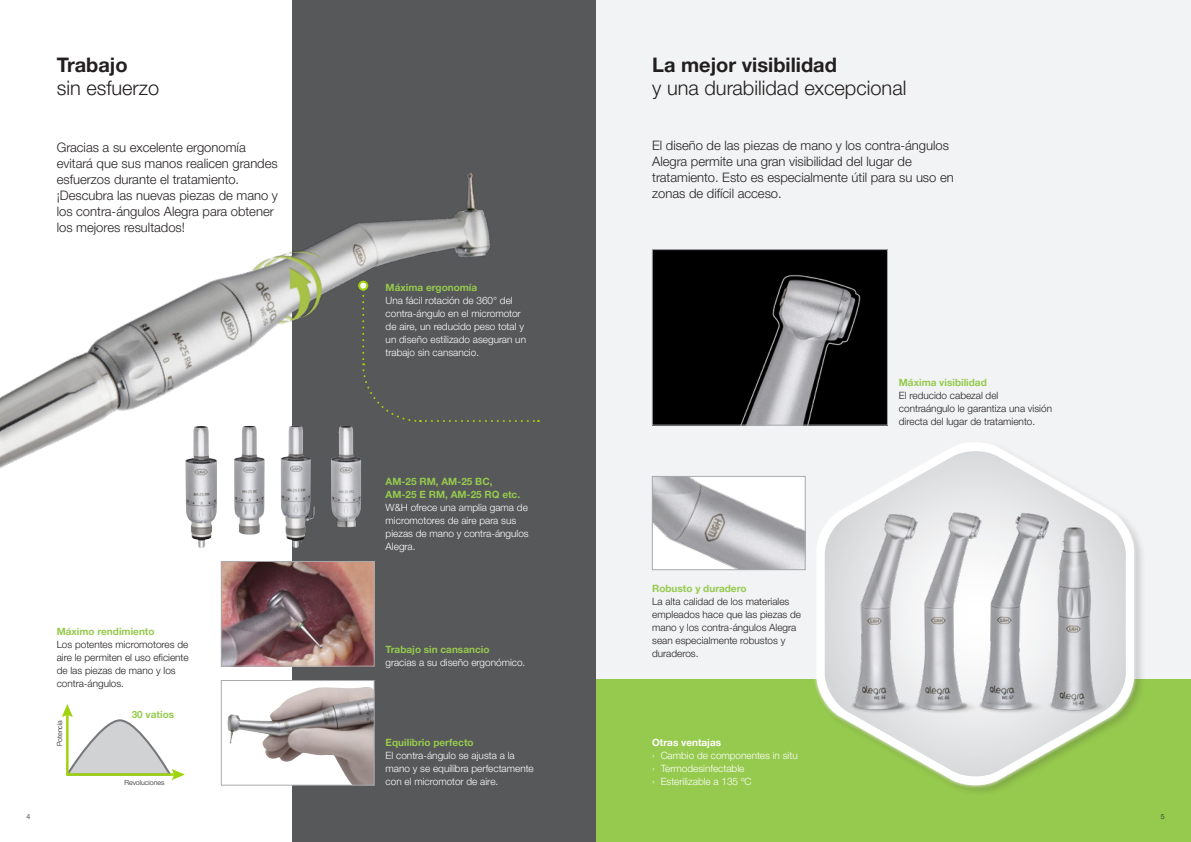
<style>
.page{position:relative;width:1191px;height:842px;background:#fff}
.page>*{position:absolute;margin:0;border:0;box-sizing:border-box;transform-origin:0 0}
.t1{font:20px "Helvetica Neue World 45 Lt";color:#231f20}
.t2{font:700 20px "Helvetica Neue World 75";color:#231f20}
.t3{font:13px/16px "Helvetica Neue World 45 Lt";color:#231f20}
.t4{font:10px/13px "Helvetica Neue World 45 Lt";color:#fff}
.t5{font:10px/13px "Helvetica Neue World 45 Lt";color:#231f20}
.t6{font:700 10px/13px "Helvetica Neue World 75";color:#96ca4e}
.t7{font:700 10px "Helvetica Neue World 75";color:#fff}
.t8{font:7px "Helvetica Neue World 45 Lt";color:#231f20}
</style>
<div class="page">
<div style="left:595px;top:0;width:596px;height:842px;background:#f2f3f4"></div>
<div style="left:595px;top:679px;width:596px;height:163px;background:#96ca4e"></div>
<div style="left:292px;top:0;width:303px;height:842px;background:#57585a"></div>
<svg style="left:62px;top:704px;width:123px;height:76px"></svg>
<img style="left:0;top:173px;width:540px;height:492px">
<div style="left:221px;top:680px;width:153px;height:105px;background:#fff"></div>
<img style="left:227px;top:687px;width:145px;height:96px">
<div style="left:221px;top:680px;width:153px;height:105px;border:1px solid #a8a9ad"></div>
<img style="left:223px;top:563px;width:149px;height:101px">
<div style="left:221px;top:561px;width:153px;height:105px;border:1px solid #a8a9ad"></div>
<img style="left:185px;top:426px;width:32px;height:122px">
<img style="left:234px;top:426px;width:31px;height:109px">
<img style="left:281px;top:426px;width:25px;height:122px">
<img style="left:331px;top:426px;width:30px;height:117px">
<div style="left:814px;top:440px;width:331px;height:357px;background:#231f20;opacity:.2"></div>
<div style="left:812px;top:439px;width:325px;height:350px;background:#fff;opacity:.75"></div>
<svg style="left:816px;top:440px;width:318px;height:347px"></svg>
<svg style="left:824px;top:451px;width:301px;height:327px"></svg>
<img style="left:654px;top:251px;width:231px;height:172px">
<div style="left:652px;top:249px;width:235px;height:176px;border:1px solid #a8a9ad"></div>
<img style="left:654px;top:478px;width:149px;height:90px">
<div style="left:652px;top:476px;width:153px;height:94px;border:1px solid #a8a9ad"></div>
<img style="left:834px;top:500px;width:93px;height:221px">
<img style="left:955px;top:500px;width:68px;height:221px">
<img style="left:894px;top:501px;width:93px;height:220px">
<img style="left:1023px;top:500px;width:92px;height:221px">
<div style="left:359px;top:281px;width:8px;height:9px;background:#fff;border-radius:50%"></div>
<svg style="left:361px;top:289px;width:178px;height:134px"></svg>
<div style="left:358px;top:281px;width:10px;height:10px;border:2px solid #a2d40a;border-radius:50%"></div>
<h1 class="t2" style="left:57px;top:53px;width:72px">Trabajo</h1>
<h1 class="t1" style="left:57px;top:76px;width:104px">sin esfuerzo</h1>
<h2 class="t3" style="left:57px;top:139px;width:223px">Gracias a su excelente ergonomía evitará que sus manos realicen grandes esfuerzos durante el tratamiento. ¡Descubra las nuevas piezas de mano y los contra-ángulos Alegra para obtener los mejores resultados!</h2>
<p class="t6" style="left:57px;top:625px;width:99px">Máximo rendimiento</p>
<p class="t5" style="left:57px;top:638px;width:133px">Los potentes micromotores de aire le permiten el uso eficiente de las piezas de mano y los contra-ángulos.</p>
<p class="t8" style="left:56px;top:746px;width:28px;rotate:-90deg">Potencia</p>
<p class="t6" style="left:132px;top:708px;width:44px">30 vatios</p>
<p class="t8" style="left:124px;top:778px;width:42px">Revoluciones</p>
<p class="t6" style="left:386px;top:281px;width:93px">Máxima ergonomía</p>
<p class="t4" style="left:386px;top:294px;width:142px">Una fácil rotación de 360° del contra-ángulo en el micromotor de aire, un reducido peso total y un diseño estilizado aseguran un trabajo sin cansancio.</p>
<p class="t6" style="left:386px;top:475px;width:136px">AM-25 RM, AM-25 BC,<br>AM-25 E RM, AM-25 RQ etc.</p>
<p class="t4" style="left:386px;top:501px;width:145px">W&amp;H ofrece una amplia gama de micromotores de aire para sus piezas de mano y contra-ángulos<br>Alegra.</p>
<p class="t6" style="left:386px;top:643px;width:105px">Trabajo sin cansancio</p>
<p class="t4" style="left:386px;top:656px;width:141px">gracias a su diseño ergonómico.</p>
<p class="t6" style="left:386px;top:736px;width:89px">Equilibrio perfecto</p>
<p class="t4" style="left:386px;top:749px;width:150px">El contra-ángulo se ajusta a la mano y se equilibra perfectamente con el micromotor de aire.</p>
<h1 class="t2" style="left:652px;top:53px;width:186px">La mejor visibilidad</h1>
<h1 class="t1" style="left:652px;top:76px;width:256px">y una durabilidad excepcional</h1>
<h2 class="t3" style="left:652px;top:138px;width:303px">El diseño de las piezas de mano y los contra-ángulos Alegra permite una gran visibilidad del lugar de tratamiento. Esto es especialmente útil para su uso en zonas de difícil acceso.</h2>
<p class="t6" style="left:652px;top:582px;width:96px">Robusto y duradero</p>
<p class="t5" style="left:652px;top:595px;width:150px">La alta calidad de los materiales empleados hace que las piezas de mano y los contra-ángulos Alegra sean especialmente robustos y duraderos.</p>
<p class="t7" style="left:652px;top:737px;width:70px">Otras ventajas</p>
<p class="t4" style="left:652px;top:749px;width:147px">› Cambio de componentes in situ › Termodesinfectable<br>› Esterilizable a 135 ºC</p>
<p class="t6" style="left:899px;top:376px;width:89px">Máxima visibilidad</p>
<p class="t5" style="left:899px;top:389px;width:155px">El reducido cabezal del contraángulo le garantiza una visión directa del lugar de tratamiento.</p>
<p class="t8" style="left:26px;top:812px;width:5px">4</p>
<p class="t8" style="left:1160px;top:812px;width:5px">5</p>
</div>
